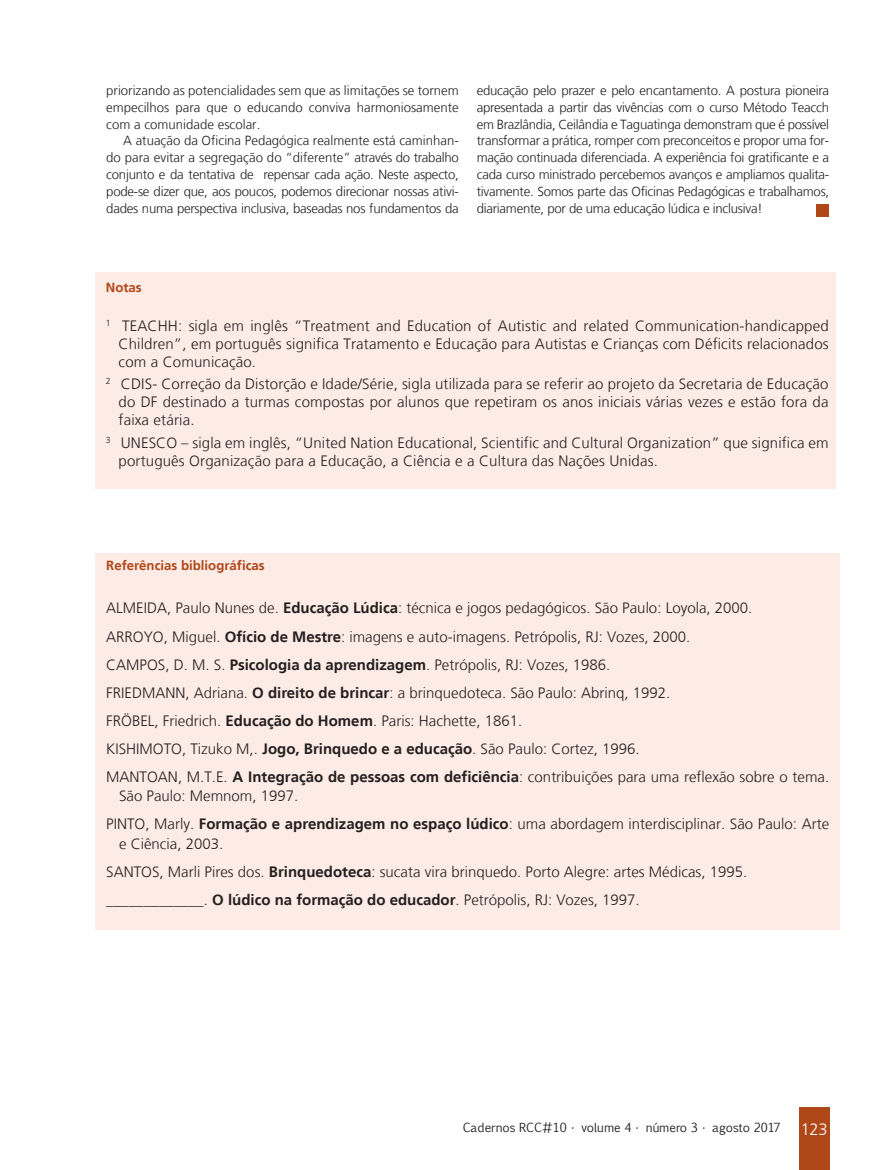
<style>
.page{position:relative;width:893px;height:1170px;background:#fff}
.page>*{position:absolute;margin:0;border:0;box-sizing:border-box;transform-origin:0 0}
.Miolo__10{font:300 15px/18px "Frutiger LT";color:#231f20}
.Miolo__8_8{font:300 13.2px/16.8px "Frutiger LT";letter-spacing:-.02em;color:#231f20;text-align:justify}
.Subtítulo_LARANJA_DO{font:700 13.2px "Frutiger LT";color:#b04719}
.t1{font:12px "Euphemia CAS";color:#231f20}
.s1{font-weight:700}
.s2{font-family:"Frutiger LT";font-weight:300;font-size:16.5px;color:#fff}
</style>
<div class="page">
<div style="left:95px;top:272px;width:741px;height:217px;background:#fdece6"></div>
<div style="left:96px;top:553px;width:744px;height:376px;background:#fdece6"></div>
<div style="left:816px;top:204px;width:13px;height:13px;background:#b04719"></div>
<div style="left:799px;top:1107px;width:30px;height:62px;background:#b04719"></div>
<p class="Miolo__8_8" style="left:106px;top:82px;width:354px">priorizando as potencialidades sem que as limitações se tornem empecilhos para que o educando conviva harmoniosamente com a comunidade escolar.</p>
<p class="Miolo__8_8" style="left:106px;top:133px;width:354px;text-indent:17px">A atuação da Oficina Pedagógica realmente está caminhan&shy;do para evitar a segregação do “diferente” através do trabalho conjunto e da tentativa de repensar cada ação. Neste aspecto, pode-se dizer que, aos poucos, podemos direcionar nossas ativi&shy;dades numa perspectiva inclusiva, baseadas nos fundamentos da</p>
<p class="Miolo__8_8" style="left:477px;top:82px;width:354px">educação pelo prazer e pelo encantamento. A postura pioneira apresentada a partir das vivências com o curso Método Teacch em Brazlândia, Ceilândia e Taguatinga demonstram que é possível transformar a prática, romper com preconceitos e propor uma for&shy;mação continuada diferenciada. A experiência foi gratificante e a cada curso ministrado percebemos avanços e ampliamos qualita&shy;tivamente. Somos parte das Oficinas Pedagógicas e trabalhamos, diariamente, por de uma educação lúdica e inclusiva!</p>
<p class="Subtítulo_LARANJA_DO" style="left:106px;top:279px;width:37px">Notas</p>
<p class="Miolo__10" style="left:119px;top:317px;width:712px;text-align:justify;text-indent:-13px"><sup>1</sup> TEACHH: sigla em inglês “Treatment and Education of Autistic and related Communication-handicapped Children”, em português significa Tratamento e Educação para Autistas e Crianças com Déficits relacionados com a Comunicação.</p>
<p class="Miolo__10" style="left:119px;top:375px;width:712px;text-align:justify;text-indent:-13px"><sup>2</sup> CDIS- Correção da Distorção e Idade/Série, sigla utilizada para se referir ao projeto da Secretaria de Educação do DF destinado a turmas compostas por alunos que repetiram os anos iniciais várias vezes e estão fora da faixa etária.</p>
<p class="Miolo__10" style="left:119px;top:434px;width:712px;text-indent:-13px"><sup>3</sup> UNESCO – sigla em inglês, “United Nation Educational, Scientific and Cultural Organization” que significa em português Organização para a Educação, a Ciência e a Cultura das Nações Unidas.</p>
<p class="Subtítulo_LARANJA_DO" style="left:106px;top:557px;width:160px">Referências bibliográficas</p>
<p class="Miolo__10" style="left:106px;top:599px;width:648px">ALMEIDA, Paulo Nunes de. <span class="s1">Educação Lúdica</span>: técnica e jogos pedagógicos. São Paulo: Loyola, 2000.</p>
<p class="Miolo__10" style="left:106px;top:627px;width:586px">ARROYO, Miguel. <span class="s1">Ofício de Mestre</span>: imagens e auto-imagens. Petrópolis, RJ: Vozes, 2000.</p>
<p class="Miolo__10" style="left:106px;top:655px;width:506px">CAMPOS, D. M. S. <span class="s1">Psicologia da aprendizagem</span>. Petrópolis, RJ: Vozes, 1986.</p>
<p class="Miolo__10" style="left:106px;top:683px;width:566px">FRIEDMANN, Adriana. <span class="s1">O direito de brincar</span>: a brinquedoteca. São Paulo: Abrinq, 1992.</p>
<p class="Miolo__10" style="left:106px;top:711px;width:417px">FRÖBEL, Friedrich. <span class="s1">Educação do Homem</span>. Paris: Hachette, 1861.</p>
<p class="Miolo__10" style="left:106px;top:739px;width:535px">KISHIMOTO, Tizuko M,. <span class="s1">Jogo, Brinquedo e a educação</span>. São Paulo: Cortez, 1996.</p>
<p class="Miolo__10" style="left:119px;top:766px;width:712px;line-height:19.5px;text-indent:-13px">MANTOAN, M.T.E. <span class="s1">A Integração de pessoas com deficiência</span>: contribuições para uma reflexão sobre o tema.<br>São Paulo: Memnom, 1997.</p>
<p class="Miolo__10" style="left:119px;top:814px;width:712px;line-height:19.5px;text-indent:-13px">PINTO, Marly. <span class="s1">Formação e aprendizagem no espaço lúdico</span>: uma abordagem interdisciplinar. São Paulo: Arte e Ciência, 2003.</p>
<p class="Miolo__10" style="left:106px;top:862px;width:642px">SANTOS, Marli Pires dos. <span class="s1">Brinquedoteca</span>: sucata vira brinquedo. Porto Alegre: artes Médicas, 1995.</p>
<p class="Miolo__10" style="left:106px;top:890px;width:535px">_____________. <span class="s1">O lúdico na formação do educador</span>. Petrópolis, RJ: Vozes, 1997.</p>
<p class="t1" style="left:463px;top:1119px;width:366px">Cadernos RCC#10 • volume 4 • número 3 • agosto 2017 <span class="s2">123</span></p>
</div>
